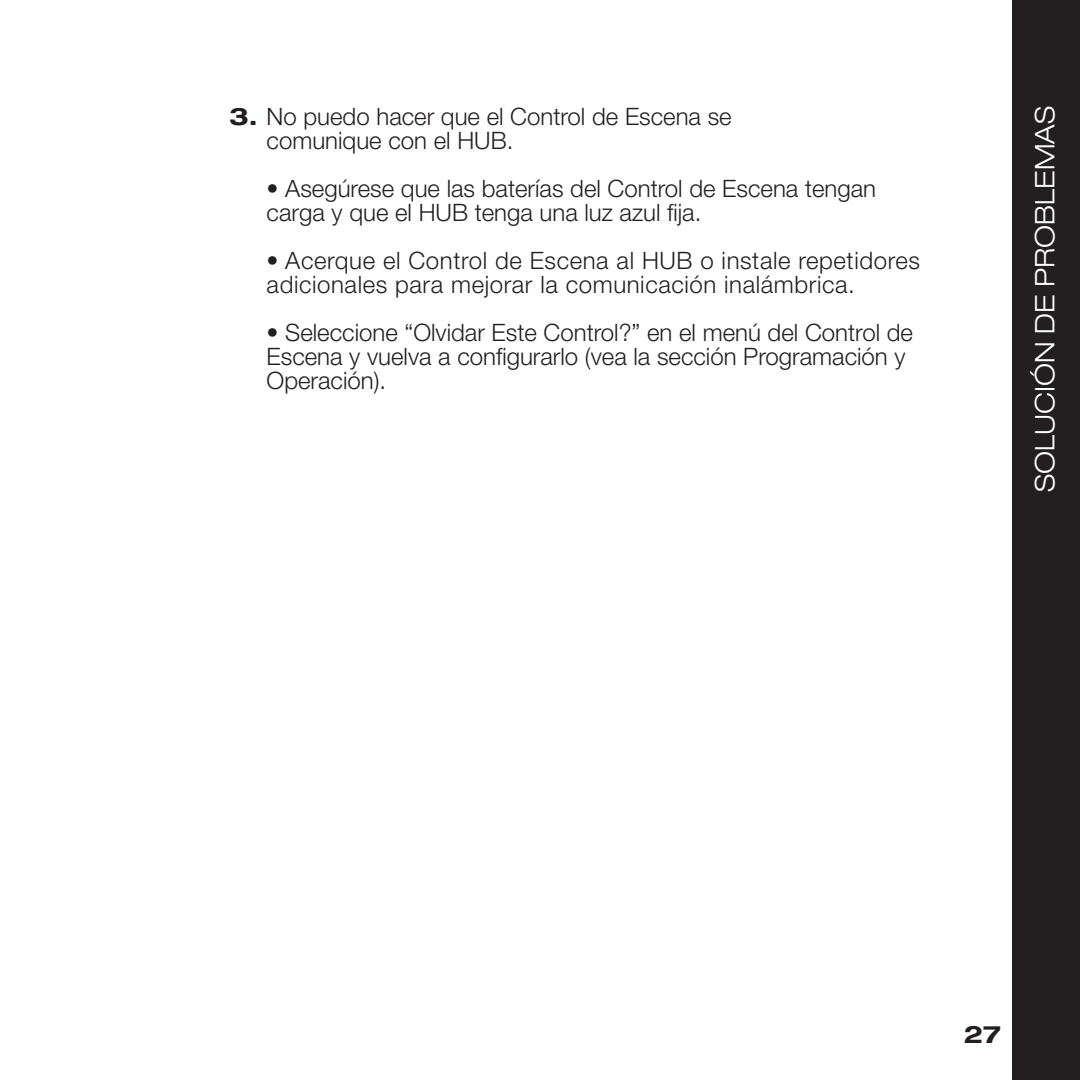
<style>
.page{position:relative;width:1080px;height:1080px;background:#fff}
.page>*{position:absolute;margin:0;border:0;box-sizing:border-box;transform-origin:0 0}
.t1{font:300 expanded 27px "Helvetica Neue LT Std";color:#fff}
.t2{font:300 24px/24px "Helvetica Neue LT Std";color:#231f20}
.t3{font:300 24px/24px "Helvetica Neue LT Std";letter-spacing:.025em;color:#231f20}
.t4{font:700 expanded 24px "Helvetica Neue LT Std";color:#231f20}
.s1{font-weight:700;font-stretch:expanded}
</style>
<div class="page">
<div style="left:1012px;top:0;width:68px;height:1080px;background:#231f20"></div>
<p class="t2" style="left:267px;top:104px;width:467px;text-indent:-37px"><span class="s1">3.</span> No puedo hacer que el Control de Escena se comunique con el HUB.</p>
<p class="t2" style="left:267px;top:176px;width:611px">• Asegúrese que las baterías del Control de Escena tengan carga y que el HUB tenga una luz azul fija.</p>
<p class="t3" style="left:267px;top:248px;width:655px">• Acerque el Control de Escena al HUB o instale repetidores adicionales para mejorar la comunicación inalámbrica.</p>
<p class="t2" style="left:267px;top:320px;width:648px">• Seleccione “Olvidar Este Control?” en el menú del Control de<br>Escena y vuelva a configurarlo (vea la sección Programación y<br>Operación).</p>
<p class="t1" style="left:1029px;top:492px;width:387px;rotate:-90deg">SOLUCIÓN DE PROBLEMAS</p>
<p class="t4" style="left:964px;top:1020px;width:39px">27</p>
</div>
